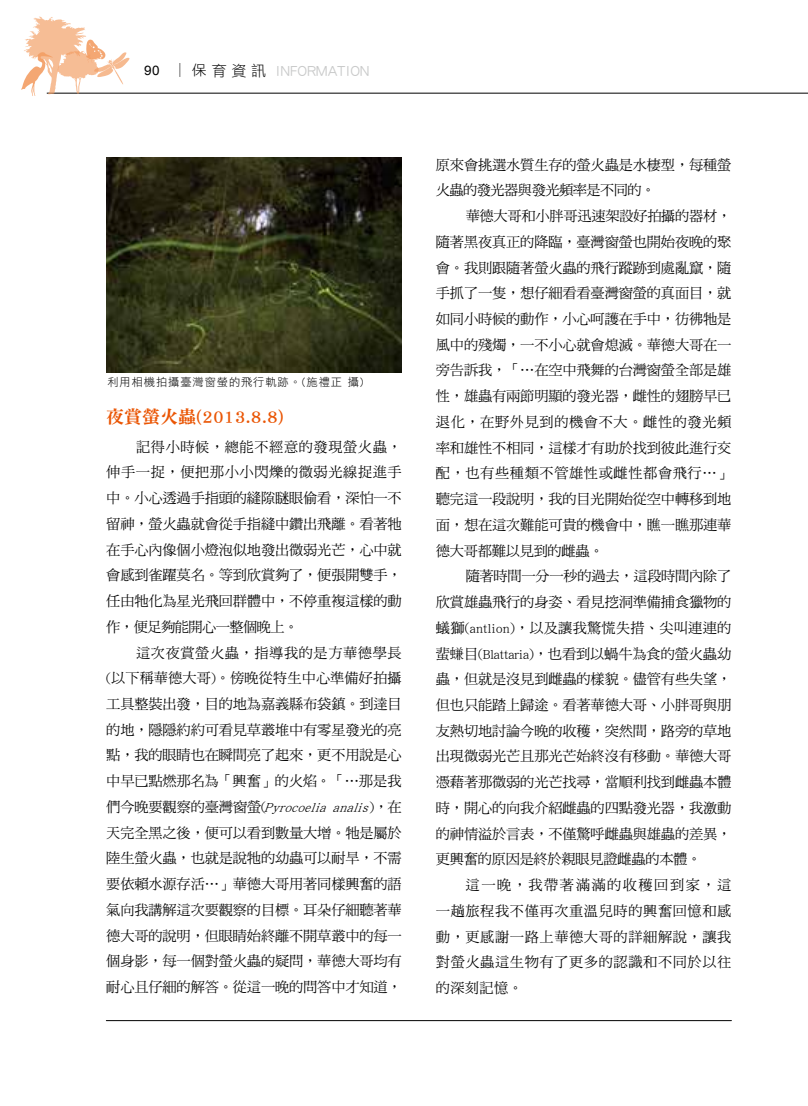
<style>
.page{position:relative;width:808px;height:1106px;background:#fff}
.page>*{position:absolute;margin:0;border:0;box-sizing:border-box;transform-origin:0 0}
.t1{font:18px "DF Ming Std W9";color:#ea5504}
.t2{font:15px "DF Hei Std W5";letter-spacing:-.01em;color:#c9caca}
.t3{font:14.25px/25.7px "DF Ming Std W5";letter-spacing:-.015em;color:#000;text-align:justify}
.t4{font:11.25px "DF Hei Std W3";letter-spacing:.08em;color:#000}
.s1{font-family:"Arial";font-size:13.05px;color:#000}
.s2{font-family:"DF Ming Std W3";font-size:13.95px;color:#000}
.s3{font-family:"DF Li Hei Std W3";font-size:13.95px;color:#000}
.s4{font-family:"DF Li Hei Std W3";color:#000}
.s5{font-style:italic}
.s6{font-family:"Ming Li U"}
</style>
<div class="page">
<hr style="left:47px;top:93px;width:761px;height:1px;background:#000">
<svg style="left:21px;top:17px;width:109px;height:79px"></svg>
<hr style="left:106px;top:1020px;width:625px;height:1px;background:#000">
<img style="left:106px;top:157px;width:296px;height:215px">
<p class="t2" style="left:144px;top:62px;width:227px"><span class="s1">90</span> <span class="s2">｜</span><span class="s3">保</span> <span class="s4">育 資 訊</span> INFORMATION</p>
<p class="t4" style="left:107px;top:375px;width:258px">利用相機拍攝臺灣窗螢的飛行軌跡。(施禮正 攝)</p>
<p class="t1" style="left:106px;top:407px;width:179px">夜賞螢火蟲(2013.8.8)</p>
<p class="t3" style="left:106px;top:433px;width:297px;text-indent:30px">記得小時候，總能不經意的發現螢火蟲，伸手一捉，便把那小小閃爍的微弱光線捉進手中。小心透過手指頭的縫隙瞇眼偷看，深怕一不留神，螢火蟲就會從手指縫中鑽出飛離。看著牠在手心內像個小燈泡似地發出微弱光芒，心中就會感到雀躍莫名。等到欣賞夠了，便張開雙手，任由牠化為星光飛回群體中，不停重複這樣的動作，便足夠能開心一整個晚上。</p>
<p class="t3" style="left:106px;top:639px;width:297px;text-indent:30px">這次夜賞螢火蟲，指導我的是方華德學長(以下稱華德大哥)。傍晚從特生中心準備好拍攝工具整裝出發，目的地為嘉義縣布袋鎮。到達目的地，隱隱約約可看見草叢堆中有零星發光的亮點，我的眼睛也在瞬間亮了起來，更不用說是心中早已點燃那名為「興奮」的火焰。「…那是我們今晚要觀察的臺灣窗螢 (<span class="s5">Pyrocoelia analis</span>) ，在天完全黑之後，便可以看到數量大增。牠是屬於陸生螢火蟲，也就是說牠的幼蟲可以耐旱，不需要依賴水源存活…」華德大哥用著同樣興奮的語氣向我講解這次要觀察的目標。耳朵仔細聽著華德大哥的說明，但眼睛始終離不開草叢中的每一個身影，每一個對螢火蟲的疑問，華德大哥均有耐心且仔細的解答。從這一晚的問答中才知道，</p>
<p class="t3" style="left:436px;top:151px;width:297px">原來會挑選水質生存的螢火蟲是水棲型，每種螢火蟲的發光器與發光頻率是不同的。</p>
<p class="t3" style="left:436px;top:203px;width:297px;text-indent:30px">華德大哥和小胖哥迅速架設好拍攝的器材，隨著黑夜真正的降臨，臺灣窗螢也開始夜晚的聚會。我則跟隨著螢火蟲的飛行蹤跡到處亂竄，隨手抓了一隻，想仔細看看臺灣窗螢的真面目，就如同小時候的動作，小心呵護在手中，彷彿牠是風中的殘燭，一不小心就會熄滅。華德大哥在一旁告訴我，「…在空中飛舞的台灣窗螢全部是雄性，雄蟲有兩節明顯的發光器，雌性的翅膀早已退化，在野外見到的機會不大。雌性的發光頻率和雄性不相同，這樣才有助於找到彼此進行交配，也有些種類不管雄性或雌性都會飛行…」聽完這一段說明，我的目光開始從空中轉移到地面，想在這次難能可貴的機會中，瞧一瞧那連華德大哥都難以見到的雌蟲。</p>
<p class="t3" style="left:436px;top:563px;width:297px;text-indent:30px">隨著時間一分一秒的過去，這段時間內除了欣賞雄蟲飛行的身姿、看見挖洞準備捕食獵物的蟻獅(antlion)，以及讓我驚慌失措、尖叫連連的蜚<span class="s6">螊</span>目(Blattaria)，也看到以蝸牛為食的螢火蟲幼蟲，但就是沒見到雌蟲的樣貌。儘管有些失望，但也只能踏上歸途。看著華德大哥、小胖哥與朋友熱切地討論今晚的收穫，突然間，路旁的草地出現微弱光芒且那光芒始終沒有移動。華德大哥憑藉著那微弱的光芒找尋，當順利找到雌蟲本體時，開心的向我介紹雌蟲的四點發光器，我激動的神情溢於言表，不僅驚呼雌蟲與雄蟲的差異，更興奮的原因是終於親眼見證雌蟲的本體。</p>
<p class="t3" style="left:436px;top:872px;width:297px;text-indent:30px">這一晚，我帶著滿滿的收穫回到家，這一趟旅程我不僅再次重溫兒時的興奮回憶和感動，更感謝一路上華德大哥的詳細解說，讓我對螢火蟲這生物有了更多的認識和不同於以往的深刻記憶。</p>
</div>
